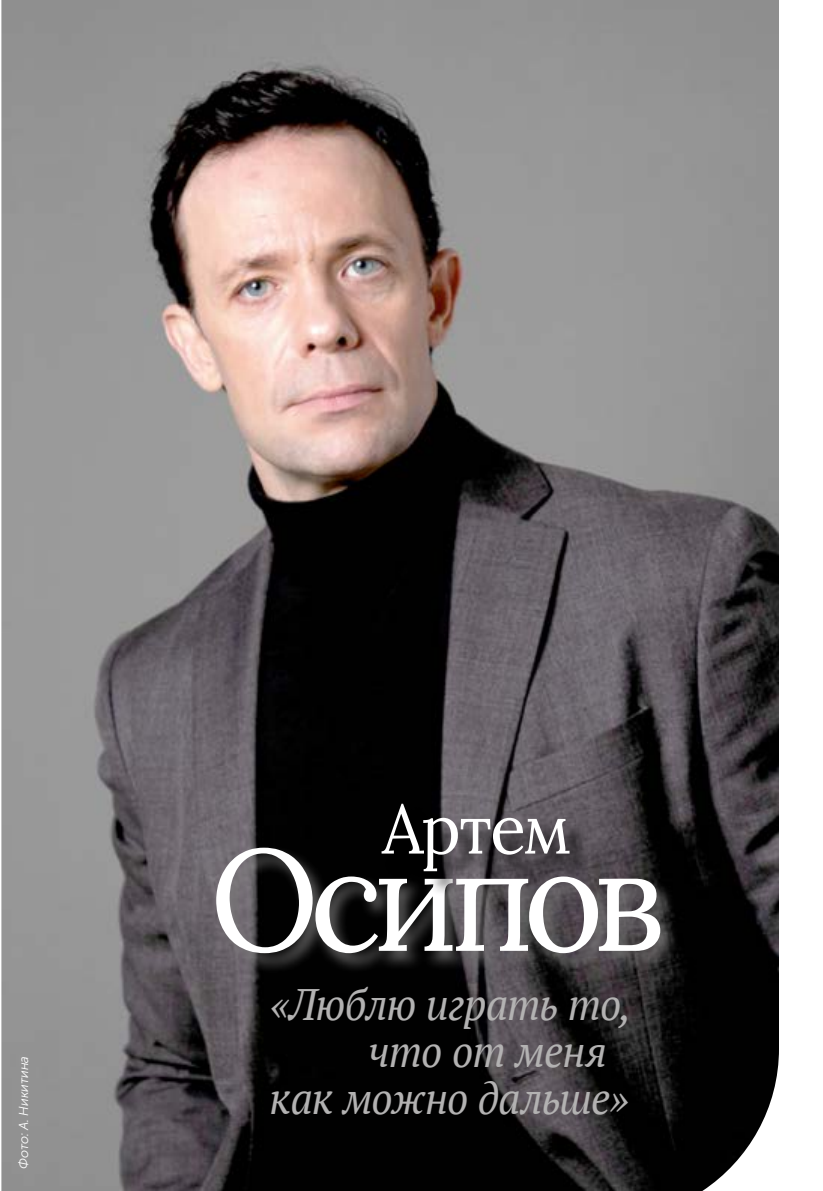
<style>
.page{position:relative;width:823px;height:1191px;background:#fff}
.page>*{position:absolute;margin:0;border:0;box-sizing:border-box;transform-origin:0 0}
.t1{font:144px "Lora";letter-spacing:-.07em;color:#fff;scale:.95 1}
.t2{font:69.2px "Lora";letter-spacing:-.025em;color:#fff;scale:.95 1}
.t3{font:italic 44px "PT Serif";letter-spacing:-.025em;color:#b3b2b2;scale:.95 1}
.t4{font:italic 13px "Museo Sans Cyrl 300";color:#fff}
</style>
<div class="page">
<img style="left:1px;top:0;width:777px;height:1191px">
<div style="left:213px;top:845px;width:465px;height:128px;background:#7c7b7b;opacity:.75"></div>
<div style="left:384px;top:807px;width:209px;height:89px;background:#000;opacity:.75"></div>
<p class="t4" style="left:17px;top:1168px;width:115px;rotate:-90deg">Фото: А. Никитина</p>
<h2 class="t2" style="left:382px;top:786px;width:201px">Артем</h2>
<h1 class="t1" style="left:210px;top:811px;width:479px">Осипов</h1>
<p class="t3" style="left:269px;top:976px;width:382px">«Люблю играть то,</p>
<p class="t3" style="left:369px;top:1023px;width:252px">что от меня</p>
<p class="t3" style="left:269px;top:1070px;width:379px">как можно дальше»</p>
</div>
